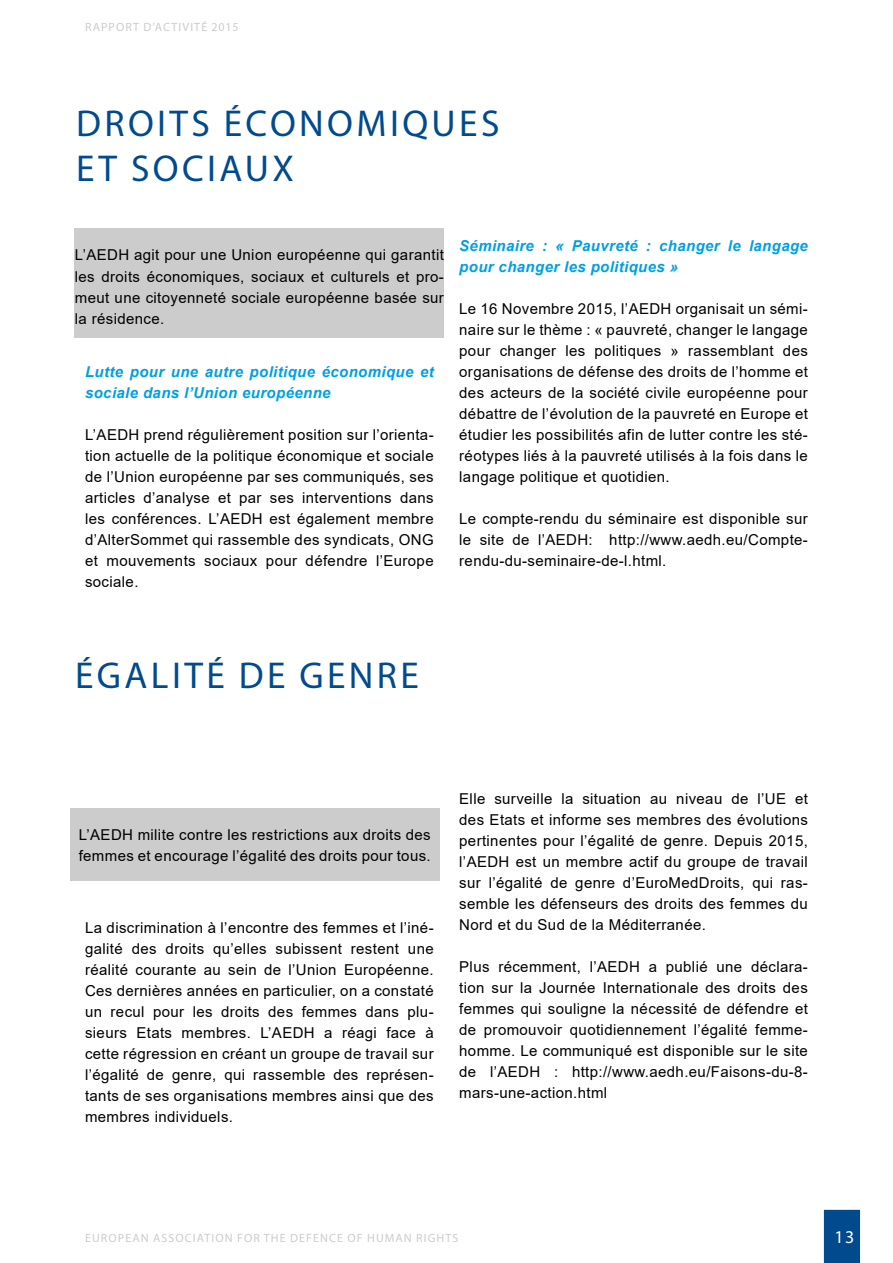
<style>
.page{position:relative;width:893px;height:1263px;background:#fff}
.page>*{position:absolute;margin:0;border:0;box-sizing:border-box;transform-origin:0 0}
.t1{font:37.5px/45px "Myriad Pro";letter-spacing:.09em;color:#004a8d}
.t2{font:18px "Myriad Pro";color:#fff}
.t3{font:15px/21px "Arial";letter-spacing:.025em;color:#000;text-align:justify}
.t4{font:italic 700 15px/21px "Arial";letter-spacing:.025em;color:#009fe3}
.t5{font:12px "Myriad Pro";letter-spacing:.09em;color:#cdcccc}
</style>
<div class="page">
<div style="left:824px;top:1210px;width:36px;height:53px;background:#004a8d"></div>
<div style="left:75px;top:229px;width:369px;height:109px;background:#ccc"></div>
<div style="left:70px;top:808px;width:369px;height:72px;background:#ccc"></div>
<p class="t5" style="left:85px;top:20px;width:155px">RAPPORT D’ACTIVITÉ 2015</p>
<h1 class="t1" style="left:76px;top:100px;width:425px">DROITS ÉCONOMIQUES<br>ET SOCIAUX</h1>
<p class="t3" style="left:75px;top:245px;width:371px">L’AEDH agit pour une Union européenne qui garantit les droits économiques, sociaux et culturels et pro&shy;meut une citoyenneté sociale européenne basée sur la résidence.</p>
<p class="t4" style="left:85px;top:362px;width:350px">Lutte pour une autre politique économique et sociale dans l’Union européenne</p>
<p class="t3" style="left:85px;top:424px;width:350px">L’AEDH prend régulièrement position sur l’orienta&shy;tion actuelle de la politique économique et sociale de l’Union européenne par ses communiqués, ses articles d’analyse et par ses interventions dans les conférences. L’AEDH est également membre d’AlterSommet qui rassemble des syndicats, ONG et mouvements sociaux pour défendre l’Europe sociale.</p>
<p class="t4" style="left:459px;top:236px;width:350px">Séminaire : « Pauvreté : changer le langage pour changer les politiques »</p>
<p class="t3" style="left:459px;top:298px;width:350px">Le 16 Novembre 2015, l’AEDH organisait un sémi&shy;naire sur le thème : « pauvreté, changer le langage pour changer les politiques » rassemblant des organisations de défense des droits de l’homme et des acteurs de la société civile européenne pour débattre de l’évolution de la pauvreté en Europe et étudier les possibilités afin de lutter contre les sté&shy;réotypes liés à la pauvreté utilisés à la fois dans le langage politique et quotidien.</p>
<p class="t3" style="left:459px;top:508px;width:350px">Le compte-rendu du séminaire est disponible sur le site de l’AEDH: http://www.aedh.eu/Compte&shy;rendu-du-seminaire-de-l.html.</p>
<h1 class="t1" style="left:75px;top:652px;width:345px">ÉGALITÉ DE GENRE</h1>
<p class="t3" style="left:79px;top:824px;width:354px">L’AEDH milite contre les restrictions aux droits des femmes et encourage l’égalité des droits pour tous.</p>
<p class="t3" style="left:85px;top:917px;width:350px">La discrimination à l’encontre des femmes et l’iné&shy;galité des droits qu’elles subissent restent une réalité courante au sein de l’Union Européenne.<br>Ces dernières années en particulier, on a constaté un recul pour les droits des femmes dans plu&shy;sieurs Etats membres. L’AEDH a réagi face à cette régression en créant un groupe de travail sur l’égalité de genre, qui rassemble des représen&shy;tants de ses organisations membres ainsi que des membres individuels.</p>
<p class="t3" style="left:459px;top:788px;width:350px">Elle surveille la situation au niveau de l’UE et des Etats et informe ses membres des évolutions pertinentes pour l’égalité de genre. Depuis 2015, l’AEDH est un membre actif du groupe de travail sur l’égalité de genre d’EuroMedDroits, qui ras&shy;semble les défenseurs des droits des femmes du Nord et du Sud de la Méditerranée.</p>
<p class="t3" style="left:459px;top:956px;width:350px">Plus récemment, l’AEDH a publié une déclara&shy;tion sur la Journée Internationale des droits des femmes qui souligne la nécessité de défendre et de promouvoir quotidiennement l’égalité femme&shy;homme. Le communiqué est disponible sur le site de l’AEDH : http://www.aedh.eu/Faisons-du-8- mars-une-action.html</p>
<p class="t5" style="left:85px;top:1231px;width:375px">EUROPEAN ASSOCIATION FOR THE DEFENCE OF HUMAN RIGHTS</p>
<p class="t2" style="left:834px;top:1225px;width:21px">13</p>
</div>
